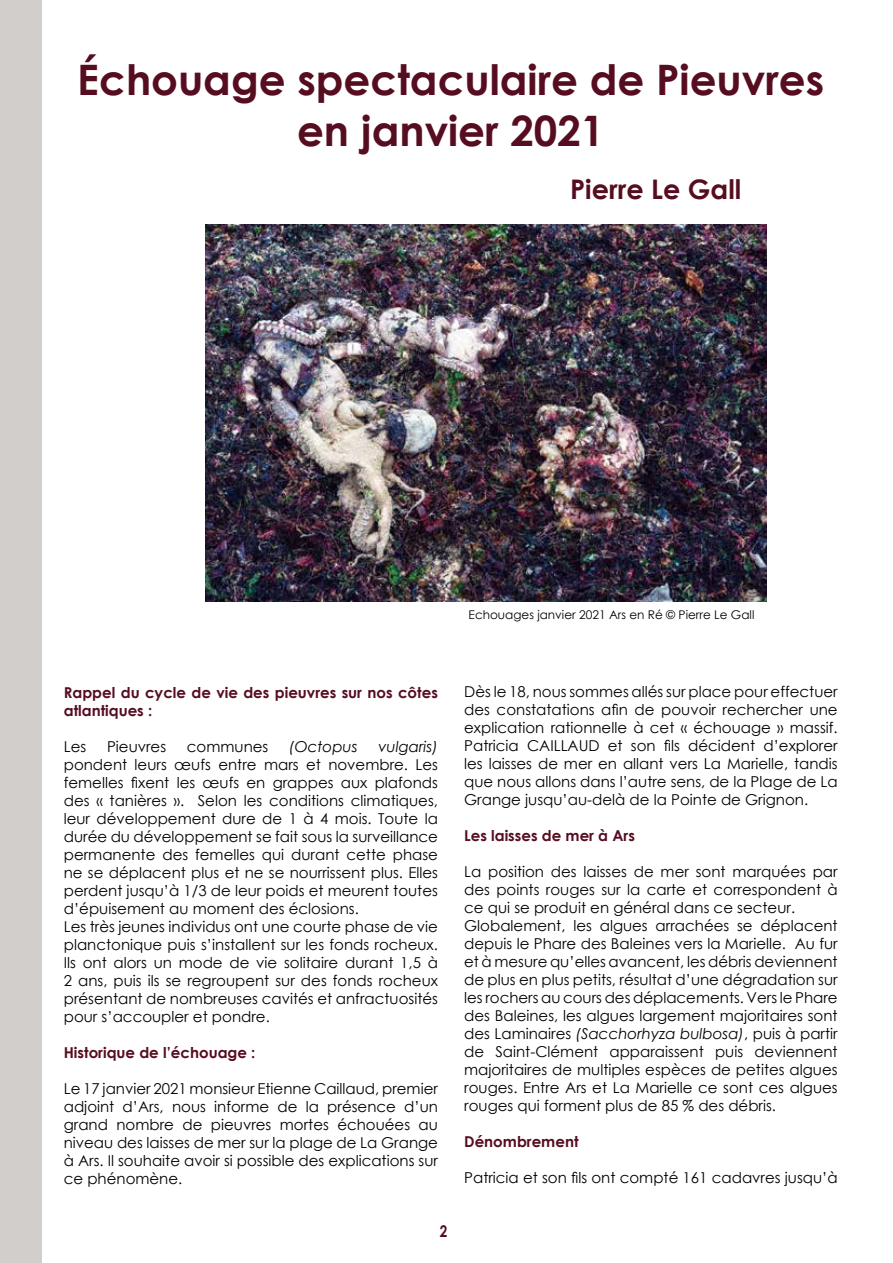
<style>
.page{position:relative;width:893px;height:1263px;background:#fff}
.page>*{position:absolute;margin:0;border:0;box-sizing:border-box;transform-origin:0 0}
.t1{font:700 42px/50.4px "Century Gothic";color:#560d20;text-align:center}
.t2{font:700 27px "Century Gothic";color:#560d20}
.t3{font:700 16.2px "Century Gothic";color:#560d20;scale:.83 1}
.t4{font:15px/18px "Century Gothic";color:#000}
.t5{font:700 15px/18px "Century Gothic";color:#560d20}
.t6{font:italic 15px "Century Gothic";color:#000}
.t7{font:12px "Century Gothic";color:#000}
.s1{font-style:italic}
</style>
<div class="page">
<div style="left:0;top:0;width:41px;height:1263px;background:#d2cecc"></div>
<img style="left:206px;top:224px;width:560px;height:378px">
<h1 class="t1" style="left:77px;top:53px;width:748px">Échouage spectaculaire de Pieuvres en janvier 2021</h1>
<h2 class="t2" style="left:570px;top:169px;width:173px">Pierre Le Gall</h2>
<p class="t7" style="left:469px;top:606px;width:287px">Echouages janvier 2021 Ars en Ré © Pierre Le Gall</p>
<p class="t5" style="left:64px;top:683px;width:376px">Rappel du cycle de vie des pieuvres sur nos côtes atlantiques :</p>
<p class="t4" style="left:64px;top:737px;width:24px">Les</p>
<p class="t4" style="left:107px;top:737px;width:61px">Pieuvres</p>
<p class="t4" style="left:187px;top:737px;width:83px">communes</p>
<p class="t6" style="left:289px;top:736px;width:70px">(Octopus</p>
<p class="t6" style="left:378px;top:736px;width:61px">vulgaris)</p>
<p class="t4" style="left:64px;top:755px;width:376px">pondent leurs œufs entre mars et novembre. Les femelles fixent les œufs en grappes aux plafonds des « tanières ». Selon les conditions climatiques, leur développement dure de 1 à 4 mois. Toute la durée du développement se fait sous la surveillance permanente des femelles qui durant cette phase ne se déplacent plus et ne se nourrissent plus. Elles perdent jusqu’à 1/3 de leur poids et meurent toutes d’épuisement au moment des éclosions.<br>Les très jeunes individus ont une courte phase de vie planctonique puis s’installent sur les fonds rocheux.<br>Ils ont alors un mode de vie solitaire durant 1,5 à 2 ans, puis ils se regroupent sur des fonds rocheux présentant de nombreuses cavités et anfractuosités pour s’accoupler et pondre.</p>
<p class="t5" style="left:64px;top:1043px;width:193px">Historique de l’échouage :</p>
<p class="t4" style="left:64px;top:1079px;width:376px;text-align:justify">Le 17 janvier 2021 monsieur Etienne Caillaud, premier adjoint d’Ars, nous informe de la présence d’un grand nombre de pieuvres mortes échouées au niveau des laisses de mer sur la plage de La Grange à Ars. Il souhaite avoir si possible des explications sur ce phénomène.</p>
<p class="t3" style="left:440px;top:1218px;width:11px">2</p>
<p class="t4" style="left:464px;top:682px;width:375px;text-align:justify">Dès le 18, nous sommes allés sur place pour effectuer des constatations afin de pouvoir rechercher une explication rationnelle à cet « échouage » massif.<br>Patricia CAILLAUD et son fils décident d’explorer les laisses de mer en allant vers La Marielle, tandis que nous allons dans l’autre sens, de la Plage de La Grange jusqu’au-delà de la Pointe de Grignon.</p>
<p class="t5" style="left:464px;top:826px;width:172px">Les laisses de mer à Ars</p>
<p class="t4" style="left:464px;top:862px;width:375px">La position des laisses de mer sont marquées par des points rouges sur la carte et correspondent à ce qui se produit en général dans ce secteur.<br>Globalement, les algues arrachées se déplacent depuis le Phare des Baleines vers la Marielle. Au fur et à mesure qu’elles avancent, les débris deviennent de plus en plus petits, résultat d’une dégradation sur les rochers au cours des déplacements. Vers le Phare des Baleines, les algues largement majoritaires sont des Laminaires <span class="s1">(Sacchorhyza bulbosa)</span>, puis à partir de Saint-Clément apparaissent puis deviennent majoritaires de multiples espèces de petites algues rouges. Entre Ars et La Marielle ce sont ces algues rouges qui forment plus de 85 % des débris.</p>
<p class="t5" style="left:464px;top:1132px;width:116px">Dénombrement</p>
<p class="t4" style="left:464px;top:1168px;width:375px">Patricia et son fils ont compté 161 cadavres jusqu’à</p>
</div>
